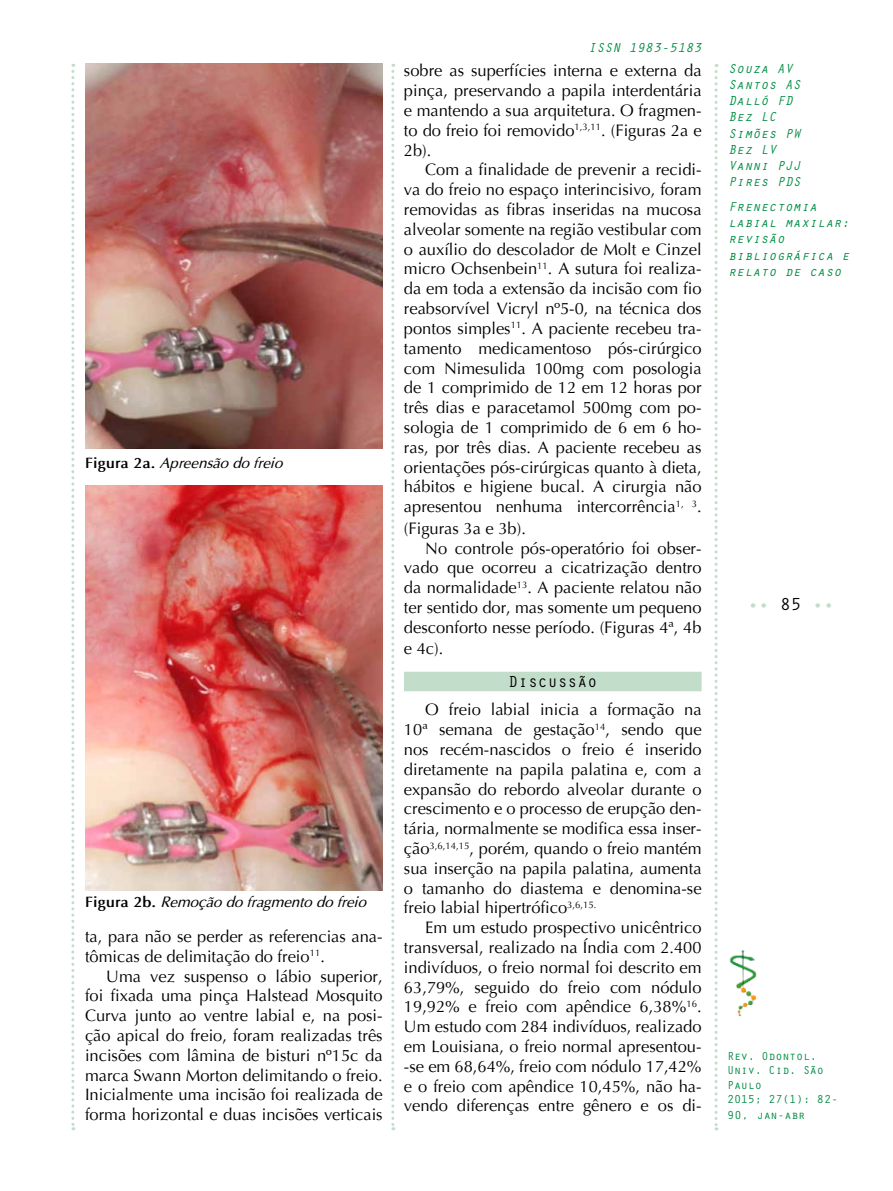
<style>
.page{position:relative;width:893px;height:1191px;background:#fff}
.page>*{position:absolute;margin:0;border:0;box-sizing:border-box;transform-origin:0 0}
.t1{font:18px "Orator Std";color:#c3ddcb}
.t2{font:16.5px/19.8px "Optima";color:#000;text-align:justify}
.t3{font:16.5px "Orator Std";color:#000}
.t4{font:italic 15px "Optima";color:#000}
.t5{font:italic 13.5px/16.2px "Orator Std";color:#008c44}
.t6{font:12px/14.4px "Orator Std";letter-spacing:-.025em;color:#008c44}
.s1{font-weight:700;font-style:normal}
.s2{color:#000}
</style>
<div class="page">
<svg style="left:715px;top:64px;width:3px;height:1066px"></svg>
<svg style="left:391px;top:64px;width:3px;height:1066px"></svg>
<svg style="left:71px;top:64px;width:3px;height:1066px"></svg>
<img style="left:729px;top:950px;width:27px;height:66px">
<img style="left:85px;top:64px;width:298px;height:384px">
<img style="left:85px;top:486px;width:298px;height:404px">
<div style="left:404px;top:671px;width:298px;height:20px;background:#c3ddcb"></div>
<p class="t4" style="left:85px;top:454px;width:199px"><span class="s1">Figura 2a.</span> Apreensão do freio</p>
<p class="t4" style="left:85px;top:893px;width:283px"><span class="s1">Figura 2b.</span> Remoção do fragmento do freio</p>
<p class="t2" style="left:85px;top:926px;width:299px">ta, para não se perder as referencias ana&shy;tômicas de delimitação do freio<sup>11</sup>.</p>
<p class="t2" style="left:85px;top:966px;width:299px;text-indent:21px">Uma vez suspenso o lábio superior, foi fixada uma pinça Halstead Mosquito Curva junto ao ventre labial e, na posi&shy;ção apical do freio, foram realizadas três incisões com lâmina de bisturi nº15c da marca Swann Morton delimitando o freio.<br>Inicialmente uma incisão foi realizada de forma horizontal e duas incisões verticais</p>
<p class="t5" style="left:588px;top:39px;width:115px">ISSN 1983-5183</p>
<p class="t2" style="left:404px;top:61px;width:299px">sobre as superfícies interna e externa da pinça, preservando a papila interdentária e mantendo a sua arquitetura. O fragmen&shy;to do freio foi removido<sup>1,3,11</sup>. (Figuras 2a e 2b).</p>
<p class="t2" style="left:404px;top:160px;width:299px;text-indent:21px">Com a finalidade de prevenir a recidi&shy;va do freio no espaço interincisivo, foram removidas as fibras inseridas na mucosa alveolar somente na região vestibular com o auxílio do descolador de Molt e Cinzel micro Ochsenbein<sup>11</sup>. A sutura foi realiza&shy;da em toda a extensão da incisão com fio reabsorvível Vicryl nº5-0, na técnica dos pontos simples<sup>11</sup>. A paciente recebeu tra&shy;tamento medicamentoso pós-cirúrgico com Nimesulida 100mg com posologia de 1 comprimido de 12 em 12 horas por três dias e paracetamol 500mg com po&shy;sologia de 1 comprimido de 6 em 6 ho&shy;ras, por três dias. A paciente recebeu as orientações pós-cirúrgicas quanto à dieta, hábitos e higiene bucal. A cirurgia não apresentou nenhuma intercorrência<sup>1,</sup> <sup>3</sup>.</p>
<p class="t2" style="left:404px;top:518px;width:123px">(Figuras 3a e 3b).</p>
<p class="t2" style="left:425px;top:538px;width:278px">No controle pós-operatório foi obser-</p>
<p class="t2" style="left:404px;top:558px;width:299px">vado que ocorreu a cicatrização dentro</p>
<p class="t2" style="left:404px;top:578px;width:299px">da normalidade<sup>13</sup>. A paciente relatou não</p>
<p class="t2" style="left:404px;top:598px;width:299px">ter sentido dor, mas somente um pequeno</p>
<p class="t2" style="left:404px;top:617px;width:299px">desconforto nesse período. (Figuras 4ª, 4b</p>
<p class="t2" style="left:404px;top:639px;width:41px">e 4c).</p>
<p class="t3" style="left:508px;top:669px;width:91px">Discussão</p>
<p class="t2" style="left:404px;top:700px;width:299px;text-indent:21px">O freio labial inicia a formação na 10ª semana de gestação<sup>14</sup>, sendo que nos recém-nascidos o freio é inserido diretamente na papila palatina e, com a expansão do rebordo alveolar durante o crescimento e o processo de erupção den&shy;tária, normalmente se modifica essa inser&shy;ção<sup>3,6,14,15</sup>, porém, quando o freio mantém sua inserção na papila palatina, aumenta o tamanho do diastema e denomina-se freio labial hipertrófico<sup>3,6,15.</sup></p>
<p class="t2" style="left:404px;top:918px;width:299px;text-indent:21px">Em um estudo prospectivo unicêntrico transversal, realizado na Índia com 2.400 indivíduos, o freio normal foi descrito em 63,79%, seguido do freio com nódulo 19,92% e freio com apêndice 6,38%<sup>16</sup>.<br>Um estudo com 284 indivíduos, realizado em Louisiana, o freio normal apresentou--se em 68,64%, freio com nódulo 17,42% e o freio com apêndice 10,45%, não ha&shy;vendo diferenças entre gênero e os di-</p>
<p class="t5" style="left:728px;top:60px;width:74px">Souza AV<br>Santos AS<br>Dalló FD<br>Bez LC<br>Simões PW<br>Bez LV<br>Vanni PJJ<br>Pires PDS</p>
<p class="t5" style="left:728px;top:198px;width:123px">Frenectomia labial maxilar: revisão bibliográfica e relato de caso</p>
<p class="t1" style="left:748px;top:591px;width:88px">•• <span class="s2">85</span> ••</p>
<p class="t6" style="left:727px;top:1048px;width:113px">Rev. Odontol.<br>Univ. Cid. São<br>Paulo<br>2015; 27(1): 82-</p>
<p class="t6" style="left:727px;top:1107px;width:80px">90, jan-abr</p>
</div>
